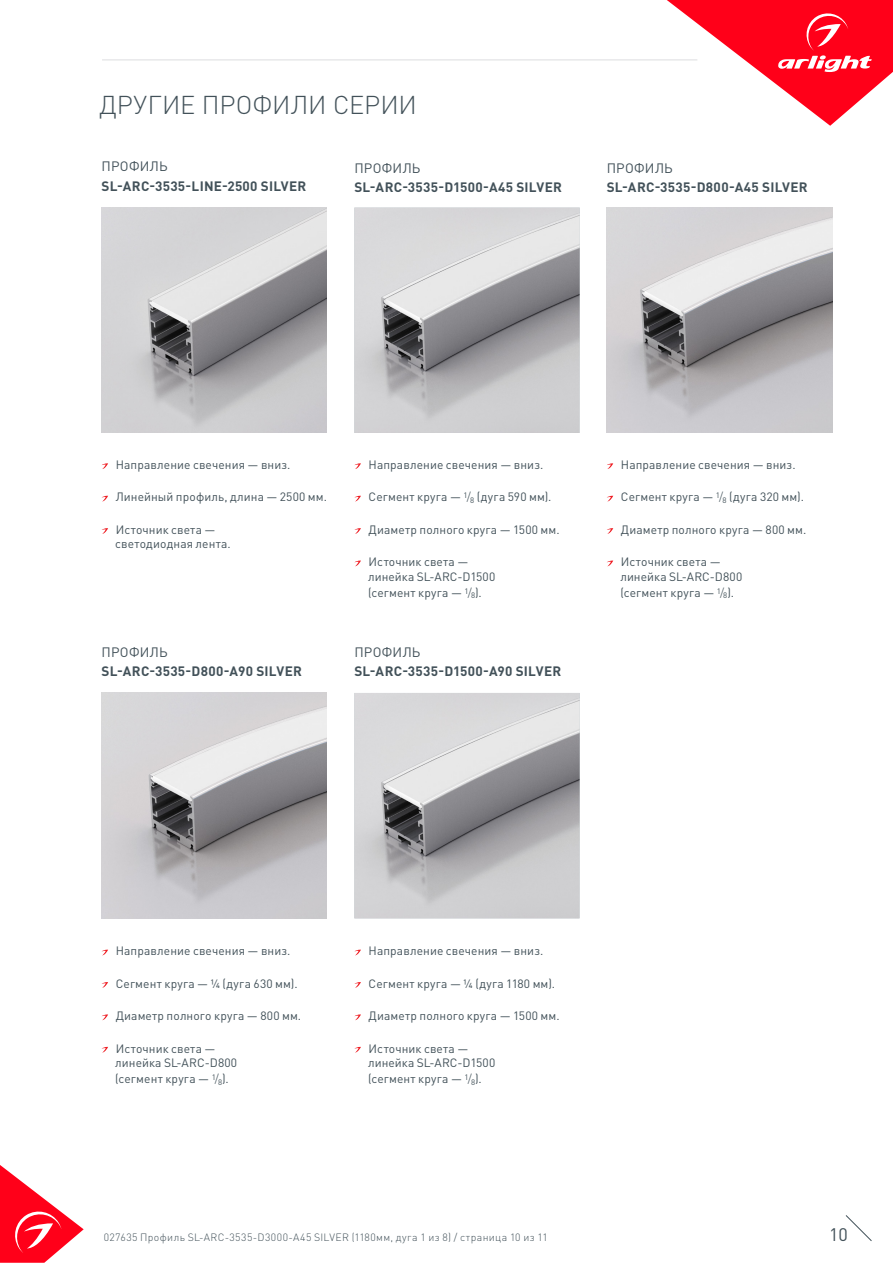
<style>
.page{position:relative;width:893px;height:1263px;background:#fff}
.page>*{position:absolute;margin:0;border:0;box-sizing:border-box;transform-origin:0 0}
.t1{font:300 25.5px "DIN Pro";color:#425159}
.t2{font:18px "DIN Pro";color:#425159}
.t3{font:700 13.5px/19.5px "DIN Pro";letter-spacing:.02em;color:#425159}
.t4{font:13.5px "DIN Pro";letter-spacing:.02em;color:#425159}
.Body{font:12px/16.2px "DIN Pro";letter-spacing:.01em;color:#425159}
.t5{font:300 10.5px "DIN Pro";letter-spacing:.04em;color:#425159}
.s1{font-weight:400}
.s2{font-weight:300}
</style>
<div class="page">
<svg style="left:0;top:1165px;width:84px;height:98px"></svg>
<svg style="left:845px;top:1215px;width:27px;height:26px"></svg>
<svg style="left:667px;top:0;width:226px;height:126px"></svg>
<hr style="left:102px;top:60px;width:595px;height:1px;background:#dcdddf">
<img style="left:354px;top:693px;width:226px;height:225px">
<svg style="left:354px;top:950px;width:7px;height:5px"></svg>
<svg style="left:354px;top:982px;width:7px;height:6px"></svg>
<svg style="left:354px;top:1014px;width:7px;height:6px"></svg>
<svg style="left:354px;top:1047px;width:7px;height:5px"></svg>
<img style="left:102px;top:208px;width:225px;height:225px">
<svg style="left:102px;top:463px;width:6px;height:6px"></svg>
<svg style="left:102px;top:496px;width:6px;height:5px"></svg>
<svg style="left:102px;top:528px;width:6px;height:6px"></svg>
<img style="left:102px;top:693px;width:225px;height:225px">
<img style="left:607px;top:208px;width:225px;height:225px">
<svg style="left:102px;top:950px;width:6px;height:5px"></svg>
<svg style="left:102px;top:982px;width:6px;height:6px"></svg>
<svg style="left:102px;top:1014px;width:6px;height:6px"></svg>
<svg style="left:102px;top:1047px;width:6px;height:5px"></svg>
<svg style="left:607px;top:463px;width:6px;height:6px"></svg>
<svg style="left:607px;top:496px;width:6px;height:5px"></svg>
<svg style="left:607px;top:528px;width:6px;height:6px"></svg>
<svg style="left:607px;top:560px;width:6px;height:6px"></svg>
<img style="left:354px;top:208px;width:226px;height:225px">
<svg style="left:354px;top:463px;width:7px;height:6px"></svg>
<svg style="left:354px;top:496px;width:7px;height:5px"></svg>
<svg style="left:354px;top:528px;width:7px;height:6px"></svg>
<svg style="left:354px;top:560px;width:7px;height:6px"></svg>
<p class="t1" style="left:99px;top:87px;width:319px">ДРУГИЕ ПРОФИЛИ СЕРИИ</p>
<p class="t4" style="left:102px;top:157px;width:68px">ПРОФИЛЬ</p>
<p class="t3" style="left:102px;top:176px;width:206px">SL-ARC-3535-LINE-2500 SILVER</p>
<p class="t3" style="left:354px;top:158px;width:209px"><span class="s1">ПРОФИЛЬ<br></span>SL-ARC-3535-D1500-A45 SILVER</p>
<p class="t3" style="left:607px;top:158px;width:203px"><span class="s1">ПРОФИЛЬ<br></span>SL-ARC-3535-D800-A45 SILVER</p>
<p class="Body" style="left:116px;top:456px;width:176px">Направление свечения — вниз.</p>
<p class="Body" style="left:116px;top:488px;width:213px">Линейный профиль, длина — 2500 мм.</p>
<p class="Body" style="left:116px;top:521px;width:101px">Источник света —</p>
<p class="Body" style="left:115px;top:535px;width:117px">светодиодная лента.</p>
<p class="t3" style="left:102px;top:642px;width:202px"><span class="s1">ПРОФИЛЬ<br></span>SL-ARC-3535-D800-A90 SILVER</p>
<p class="Body" style="left:369px;top:456px;width:176px">Направление свечения — вниз.</p>
<p class="Body" style="left:369px;top:488px;width:184px">Сегмент круга — <sup>1</sup><span class="s2">/</span><sub>8</sub> (дуга 590 мм).</p>
<p class="Body" style="left:369px;top:521px;width:192px">Диаметр полного круга — 1500 мм.</p>
<p class="Body" style="left:369px;top:553px;width:101px">Источник света —</p>
<p class="Body" style="left:368px;top:568px;width:129px">линейка SL-ARC-D1500 (сегмент круга — <sup>1</sup><span class="s2">/</span><sub>8</sub>).</p>
<p class="t3" style="left:354px;top:642px;width:208px"><span class="s1">ПРОФИЛЬ<br></span>SL-ARC-3535-D1500-A90 SILVER</p>
<p class="Body" style="left:621px;top:456px;width:176px">Направление свечения — вниз.</p>
<p class="Body" style="left:621px;top:488px;width:185px">Сегмент круга — <sup>1</sup><span class="s2">/</span><sub>8</sub> (дуга 320 мм).</p>
<p class="Body" style="left:621px;top:521px;width:187px">Диаметр полного круга — 800 мм.</p>
<p class="Body" style="left:621px;top:553px;width:101px">Источник света —</p>
<p class="Body" style="left:620px;top:568px;width:123px">линейка SL-ARC-D800 (сегмент круга — <sup>1</sup><span class="s2">/</span><sub>8</sub>).</p>
<p class="Body" style="left:116px;top:942px;width:176px">Направление свечения — вниз.</p>
<p class="Body" style="left:116px;top:975px;width:183px">Сегмент круга — 1/4 (дуга 630 мм).</p>
<p class="Body" style="left:116px;top:1007px;width:187px">Диаметр полного круга — 800 мм.</p>
<p class="Body" style="left:116px;top:1040px;width:101px">Источник света —</p>
<p class="Body" style="left:115px;top:1054px;width:123px">линейка SL-ARC-D800 (сегмент круга — <sup>1</sup><span class="s2">/</span><sub>8</sub>).</p>
<p class="Body" style="left:369px;top:942px;width:176px">Направление свечения — вниз.</p>
<p class="Body" style="left:369px;top:975px;width:188px">Сегмент круга — 1/4 (дуга 1180 мм).</p>
<p class="Body" style="left:369px;top:1007px;width:192px">Диаметр полного круга — 1500 мм.</p>
<p class="Body" style="left:369px;top:1040px;width:101px">Источник света —</p>
<p class="Body" style="left:368px;top:1054px;width:129px">линейка SL-ARC-D1500 (сегмент круга — <sup>1</sup><span class="s2">/</span><sub>8</sub>).</p>
<p class="t5" style="left:104px;top:1230px;width:446px">027635 Профиль SL-ARC-3535-D3000-A45 SILVER (1180мм, дуга 1 из 8) / страница 10 из 11</p>
<h2 class="t2" style="left:829px;top:1222px;width:20px">10</h2>
</div>
